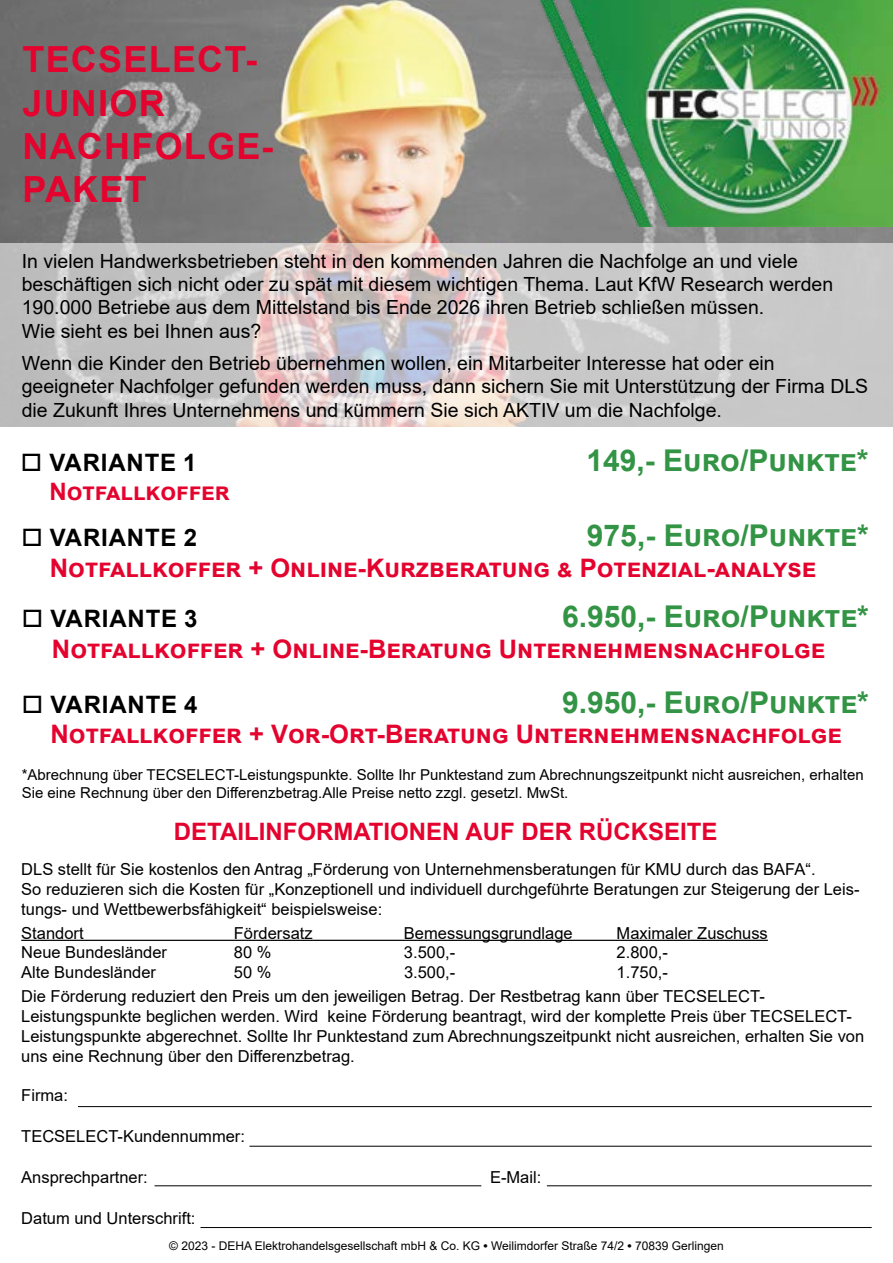
<style>
.page{position:relative;width:893px;height:1263px;background:#fff}
.page>*{position:absolute;margin:0;border:0;box-sizing:border-box;transform-origin:0 0}
.t1{font:700 36px/43.2px "Arial";letter-spacing:.035em;color:#e4032e}
.t2{font:700 30px "Arial";color:#329444}
.t3{font:700 25.5px "Arial";color:#e4032e}
.t4{font:700 24px "Arial";color:#e4032e}
.t5{font:700 24px "Arial";letter-spacing:.035em;color:#000}
.t6{font:19.5px/23.4px "Arial";color:#000}
.t7{font:16.5px/19.8px "Arial";color:#000}
.t8{font:15px/18px "Arial";color:#000}
.t9{font:12px "Arial";color:#000}
.s1{font-weight:700}
</style>
<div class="page">
<img style="left:0;top:0;width:893px;height:243px">
<img style="left:526px;top:0;width:367px;height:227px">
<svg style="left:0;top:243px;width:893px;height:183px;background:#cdc9c9"></svg>
<hr style="left:21px;top:940px;width:747px;height:1px;background:#000">
<hr style="left:78px;top:1106px;width:794px;height:1px;background:#000">
<hr style="left:249px;top:1146px;width:623px;height:1px;background:#000">
<hr style="left:154px;top:1185px;width:327px;height:1px;background:#000">
<hr style="left:200px;top:1227px;width:672px;height:1px;background:#000">
<hr style="left:547px;top:1185px;width:325px;height:1px;background:#000">
<h1 class="t1" style="left:22px;top:39px;width:252px">TECSELECT-<br>JUNIOR<br>NACHFOLGE-<br>PAKET</h1>
<p class="t6" style="left:22px;top:249px;width:813px">In vielen Handwerksbetrieben steht in den kommenden Jahren die Nachfolge an und viele beschäftigen sich nicht oder zu spät mit diesem wichtigen Thema. Laut KfW Research werden 190.000 Betriebe aus dem Mittelstand bis Ende 2026 ihren Betrieb schließen müssen.<br>Wie sieht es bei Ihnen aus?</p>
<p class="t6" style="left:22px;top:351px;width:848px">Wenn die Kinder den Betrieb übernehmen wollen, ein Mitarbeiter Interesse hat oder ein geeigneter Nachfolger gefunden werden muss, dann sichern Sie mit Unterstützung der Firma DLS die Zukunft Ihres Unternehmens und kümmern Sie sich AKTIV um die Nachfolge.</p>
<h3 class="t5" style="left:21px;top:445px;width:177px">□ VARIANTE 1</h3>
<h2 class="t2" style="left:586px;top:439px;width:283px">149,- Euro/Punkte*</h2>
<h3 class="t4" style="left:49px;top:474px;width:176px">Notfallkoffer</h3>
<h3 class="t5" style="left:21px;top:521px;width:177px">□ VARIANTE 2</h3>
<h2 class="t2" style="left:587px;top:515px;width:283px">975,- Euro/Punkte*</h2>
<h3 class="t3" style="left:50px;top:550px;width:768px">Notfallkoffer + Online-Kurzberatung &amp; Potenzial-analyse</h3>
<h3 class="t5" style="left:22px;top:602px;width:177px">□ VARIANTE 3</h3>
<h2 class="t2" style="left:562px;top:595px;width:308px">6.950,- Euro/Punkte*</h2>
<h3 class="t3" style="left:52px;top:631px;width:775px">Notfallkoffer + Online-Beratung Unternehmensnachfolge</h3>
<h3 class="t5" style="left:22px;top:687px;width:177px">□ VARIANTE 4</h3>
<h2 class="t2" style="left:562px;top:681px;width:308px">9.950,- Euro/Punkte*</h2>
<h3 class="t3" style="left:50px;top:716px;width:793px">Notfallkoffer + Vor-Ort-Beratung Unternehmensnachfolge</h3>
<p class="t8" style="left:22px;top:765px;width:843px">*Abrechnung über TECSELECT-Leistungspunkte. Sollte Ihr Punktestand zum Abrechnungszeitpunkt nicht ausreichen, erhalten<br>Sie eine Rechnung über den Differenzbetrag.Alle Preise netto zzgl. gesetzl. MwSt.</p>
<h3 class="t4" style="left:174px;top:814px;width:545px">DETAILINFORMATIONEN AUF DER RÜCKSEITE</h3>
<p class="t7" style="left:21px;top:859px;width:840px">DLS stellt für Sie kostenlos den Antrag „Förderung von Unternehmensberatungen für KMU durch das BAFA“.<br>So reduzieren sich die Kosten für „Konzeptionell und individuell durchgeführte Beratungen zur Steigerung der Leis&shy;tungs- und Wettbewerbsfähigkeit“ beispielsweise:</p>
<p class="t7" style="left:21px;top:923px;width:64px">Standort</p>
<p class="t7" style="left:234px;top:923px;width:80px">Fördersatz</p>
<p class="t7" style="left:404px;top:923px;width:170px">Bemessungsgrundlage</p>
<p class="t7" style="left:617px;top:923px;width:153px">Maximaler Zuschuss</p>
<p class="t7" style="left:21px;top:942px;width:147px">Neue Bundesländer</p>
<p class="t7" style="left:234px;top:942px;width:39px">80 %</p>
<p class="t7" style="left:404px;top:942px;width:53px">3.500,-</p>
<p class="t7" style="left:617px;top:942px;width:53px">2.800,-</p>
<p class="t7" style="left:21px;top:962px;width:136px">Alte Bundesländer</p>
<p class="t7" style="left:234px;top:962px;width:39px">50 %</p>
<p class="t7" style="left:404px;top:962px;width:53px">3.500,-</p>
<p class="t7" style="left:21px;top:960px;width:745px;line-height:24px;text-indent:595px">1.750,-<br>Die Förderung reduziert den Preis um den jeweiligen Betrag. Der Restbetrag kann über TECSELECT-</p>
<p class="t7" style="left:21px;top:1006px;width:844px">Leistungspunkte beglichen werden. Wird keine Förderung beantragt, wird der komplette Preis über TECSELECT-<br>Leistungspunkte abgerechnet. Sollte Ihr Punktestand zum Abrechnungszeitpunkt nicht ausreichen, erhalten Sie von uns eine Rechnung über den Differenzbetrag.</p>
<p class="t7" style="left:21px;top:1085px;width:48px">Firma:</p>
<p class="t7" style="left:21px;top:1126px;width:225px">TECSELECT-Kundennummer:</p>
<p class="t7" style="left:21px;top:1167px;width:128px">Ansprechpartner:</p>
<p class="t7" style="left:490px;top:1167px;width:53px">E-Mail:</p>
<p class="t7" style="left:21px;top:1208px;width:176px">Datum und Unterschrift:</p>
<p class="t9" style="left:169px;top:1237px;width:556px">© 2023 - DEHA Elektrohandelsgesellschaft mbH &amp; Co. KG <span class="s1">•</span> Weilimdorfer Straße 74/2 <span class="s1">•</span> 70839 Gerlingen</p>
</div>
